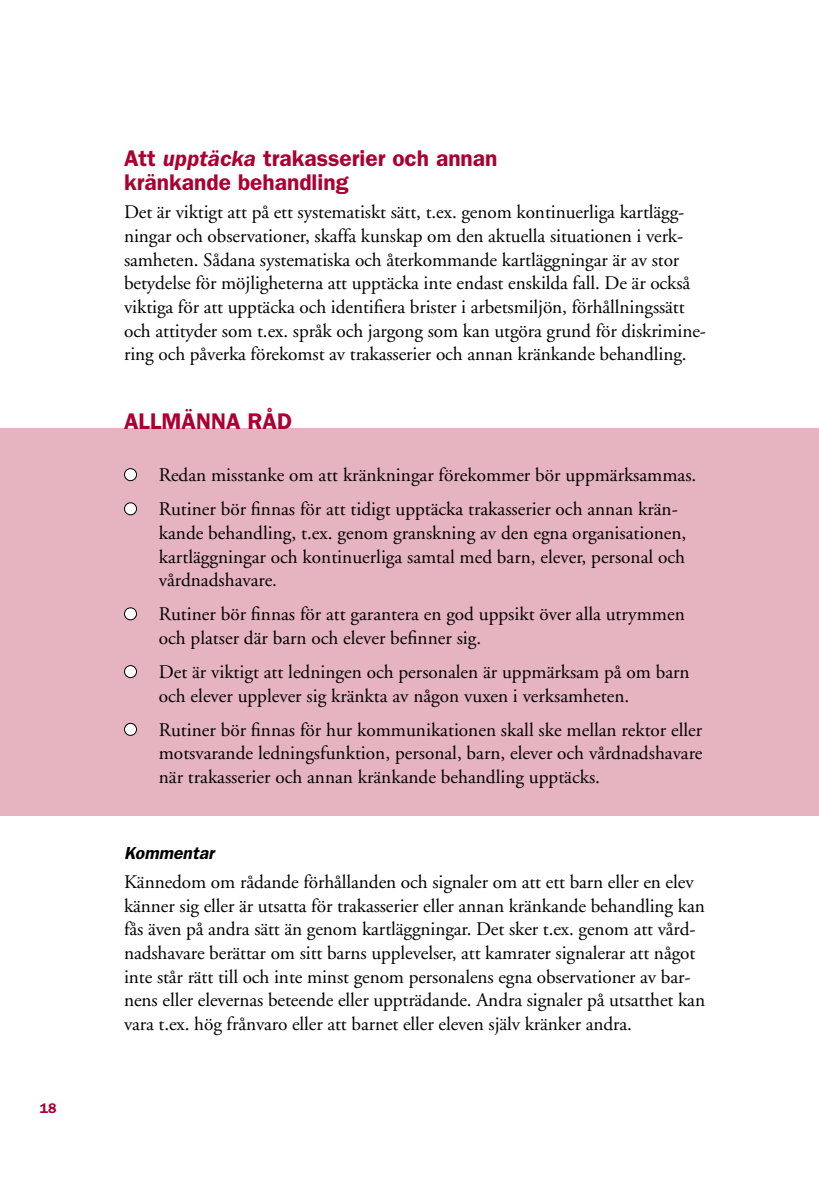
<style>
.page{position:relative;width:819px;height:1201px;background:#fff}
.page>*{position:absolute;margin:0;border:0;box-sizing:border-box;transform-origin:0 0}
.t1{font:600 22.75px/23.6px "Franklin Gothic";color:#ab0132}
.t2{font:19.25px/23.6px "Adobe Garamond";letter-spacing:-.005em;color:#000}
.t3{font:italic 600 17.5px "Franklin Gothic";color:#000}
.t4{font:600 14px "Franklin Gothic";color:#ab0132}
.s1{font-style:italic}
</style>
<div class="page">
<div style="left:0;top:428px;width:819px;height:388px;background:#e6b3c1"></div>
<div style="left:124px;top:468px;width:12px;height:12px;background:#fff;border-radius:50%"></div>
<div style="left:124px;top:468px;width:13px;height:13px;border:1px solid #000;border-radius:50%"></div>
<div style="left:124px;top:503px;width:12px;height:12px;background:#fff;border-radius:50%"></div>
<div style="left:124px;top:502px;width:13px;height:13px;border:1px solid #000;border-radius:50%"></div>
<div style="left:124px;top:608px;width:12px;height:12px;background:#fff;border-radius:50%"></div>
<div style="left:124px;top:607px;width:13px;height:13px;border:1px solid #000;border-radius:50%"></div>
<div style="left:124px;top:665px;width:12px;height:12px;background:#fff;border-radius:50%"></div>
<div style="left:124px;top:665px;width:13px;height:13px;border:1px solid #000;border-radius:50%"></div>
<div style="left:124px;top:723px;width:12px;height:12px;background:#fff;border-radius:50%"></div>
<div style="left:124px;top:723px;width:13px;height:13px;border:1px solid #000;border-radius:50%"></div>
<p class="t4" style="left:40px;top:1099px;width:18px">18</p>
<p class="t1" style="left:124px;top:146px;width:375px">Att <span class="s1">upptäcka</span> trakasserier och annan kränkande behandling</p>
<p class="t2" style="left:124px;top:201px;width:583px">Det är viktigt att på ett systematiskt sätt, t.ex. genom kontinuerliga kartlägg&shy;ningar och observationer, skaffa kunskap om den aktuella situationen i verk&shy;samheten. Sådana systematiska och återkommande kartläggningar är av stor betydelse för möjligheterna att upptäcka inte endast enskilda fall. De är också viktiga för att upptäcka och identifiera brister i arbetsmiljön, förhållningssätt och attityder som t.ex. språk och jargong som kan utgöra grund för diskrimine&shy;ring och påverka förekomst av trakasserier och annan kränkande behandling.</p>
<p class="t1" style="left:124px;top:409px;width:169px">ALLMÄNNA RÅD</p>
<p class="t2" style="left:159px;top:458px;width:539px;line-height:34.1px">Redan misstanke om att kränkningar förekommer bör uppmärksammas.<br>Rutiner bör finnas för att tidigt upptäcka trakasserier och annan krän-</p>
<p class="t2" style="left:159px;top:521px;width:529px;text-align:justify">kande behandling, t.ex. genom granskning av den egna organisationen, kartläggningar och kontinuerliga samtal med barn, elever, personal och vårdnadshavare.</p>
<p class="t2" style="left:159px;top:603px;width:527px">Rutiner bör finnas för att garantera en god uppsikt över alla utrymmen och platser där barn och elever befinner sig.</p>
<p class="t2" style="left:159px;top:660px;width:532px">Det är viktigt att ledningen och personalen är uppmärksam på om barn och elever upplever sig kränkta av någon vuxen i verksamheten.</p>
<p class="t2" style="left:159px;top:718px;width:545px;text-align:justify">Rutiner bör finnas för hur kommunikationen skall ske mellan rektor eller motsvarande ledningsfunktion, personal, barn, elever och vårdnadshavare när trakasserier och annan kränkande behandling upptäcks.</p>
<p class="t3" style="left:124px;top:843px;width:91px">Kommentar</p>
<p class="t2" style="left:124px;top:870px;width:582px">Kännedom om rådande förhållanden och signaler om att ett barn eller en elev känner sig eller är utsatta för trakasserier eller annan kränkande behandling kan fås även på andra sätt än genom kartläggningar. Det sker t.ex. genom att vård&shy;nadshavare berättar om sitt barns upplevelser, att kamrater signalerar att något inte står rätt till och inte minst genom personalens egna observationer av bar&shy;nens eller elevernas beteende eller uppträdande. Andra signaler på utsatthet kan vara t.ex. hög frånvaro eller att barnet eller eleven själv kränker andra.</p>
</div>
